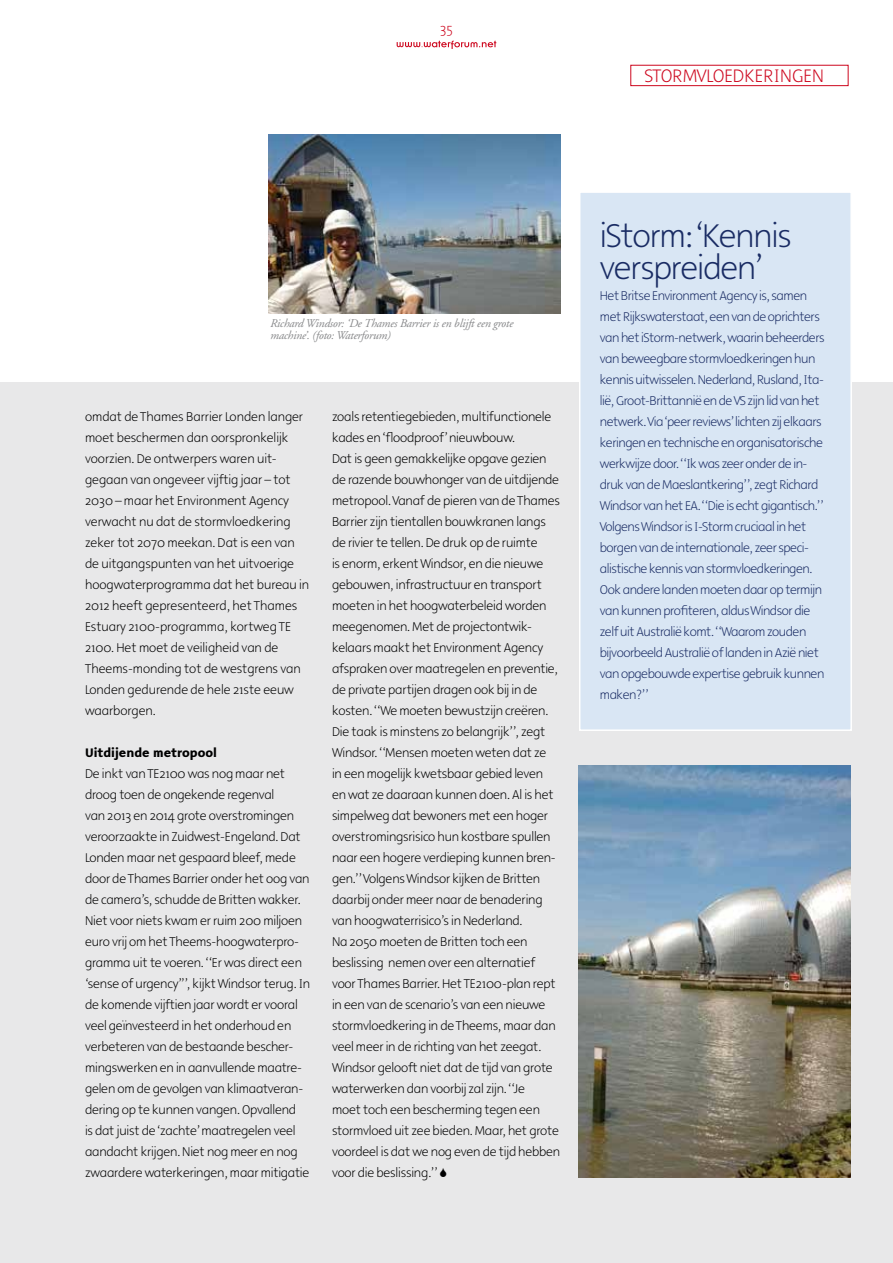
<style>
.page{position:relative;width:893px;height:1263px;background:#fff}
.page>*{position:absolute;margin:0;border:0;box-sizing:border-box;transform-origin:0 0}
.t1{font:300 33px/31.5px "Malcom";letter-spacing:-.03em;color:#1a2c64}
.t2{font:300 18.15px "Malcom";color:#cd071e}
.t3{font:300 13.5px "Malcom";color:#cd071e}
.t4{font:300 12.75px/21px "Malcom";letter-spacing:-.01em;color:#000}
.t5{font:300 12.75px/21px "Malcom";letter-spacing:-.03em;color:#1a2c64}
.t6{font:700 12.75px "Malcom";color:#000}
.t7{font:italic 11.85px/12px "Adobe Garamond";letter-spacing:-.02em;color:#87888a}
</style>
<div class="page">
<svg style="left:397px;top:41px;width:99px;height:8px"></svg>
<div style="left:0;top:383px;width:893px;height:880px;background:#e8e8e9"></div>
<div style="left:631px;top:65px;width:217px;height:21px;border:1px solid #cd071e"></div>
<div style="left:579px;top:191px;width:273px;height:540px;background:#d9e6f4;border:2px solid #fff"></div>
<img style="left:268px;top:134px;width:293px;height:179px">
<img style="left:579px;top:765px;width:271px;height:413px">
<p class="t3" style="left:440px;top:20px;width:14px">35</p>
<h2 class="t2" style="left:645px;top:64px;width:169px">Stormvloedkeringen</h2>
<p class="t7" style="left:270px;top:318px;width:245px">Richard Windsor: ‘De Thames Barrier is en blijft een grote machine’. (foto: Waterforum)</p>
<p class="t4" style="left:85px;top:406px;width:226px">omdat de Thames Barrier Londen langer moet beschermen dan oorspronkelijk voorzien. De ontwerpers waren uit&shy;gegaan van ongeveer vijftig jaar – tot 2030 – maar het Environment Agency verwacht nu dat de stormvloedkering zeker tot 2070 meekan. Dat is een van de uitgangspunten van het uitvoerige hoogwaterprogramma dat het bureau in 2012 heeft gepresenteerd, het Thames Estuary 2100-programma, kortweg TE 2100. Het moet de veiligheid van de Theems-monding tot de westgrens van Londen gedurende de hele 21ste eeuw waarborgen.</p>
<p class="t6" style="left:85px;top:744px;width:134px">Uitdijende metropool</p>
<p class="t4" style="left:85px;top:763px;width:227px">De inkt van TE2100 was nog maar net droog toen de ongekende regenval<br>van 2013 en 2014 grote overstromingen veroorzaakte in Zuidwest-Engeland. Dat Londen maar net gespaard bleef, mede door de Thames Barrier onder het oog van de camera’s, schudde de Britten wakker.<br>Niet voor niets kwam er ruim 200 miljoen euro vrij om het Theems-hoogwaterpro&shy;gramma uit te voeren. “Er was direct een ‘sense of urgency’”, kijkt Windsor terug. I n de komende vijftien jaar wordt er vooral veel geïnvesteerd in het onderhoud en verbeteren van de bestaande bescher&shy;mingswerken en in aanvullende maatre&shy;gelen om de gevolgen van klimaatveran&shy;dering op te kunnen vangen. Opvallend<br>is dat juist de ‘zachte’ maatregelen veel aandacht krijgen. Niet nog meer en nog zwaardere waterkeringen, maar mitigatie</p>
<p class="t4" style="left:332px;top:406px;width:230px">zoals retentiegebieden, multifunctionele kades en ‘floodproof’ nieuwbouw.<br>Dat is geen gemakkelijke opgave gezien de razende bouwhonger van de uitdijende metropool. Vanaf de pieren van de Thames Barrier zijn tientallen bouwkranen langs de rivier te tellen. De druk op de ruimte<br>is enorm, erkent Windsor, en die nieuwe gebouwen, infrastructuur en transport moeten in het hoogwaterbeleid worden meegenomen. Met de projectontwik&shy;kelaars maakt het Environment Agency afspraken over maatregelen en preventie, de private partijen dragen ook bij in de kosten. “We moeten bewustzijn creëren.<br>Die taak is minstens zo belangrijk”, zegt Windsor. “Mensen moeten weten dat ze<br>in een mogelijk kwetsbaar gebied leven en wat ze daaraan kunnen doen. Al is het simpelweg dat bewoners met een hoger overstromingsrisico hun kostbare spullen naar een hogere verdieping kunnen bren&shy;gen.” Volgens Windsor kijken de Britten daarbij onder meer naar de benadering van hoogwaterrisico’s in Nederland.<br>Na 2050 moeten de Britten toch een beslissing nemen over een alternatief voor Thames Barrier. Het TE2100-plan rept in een van de scenario’s van een nieuwe stormvloedkering in de Theems, maar dan veel meer in de richting van het zeegat.<br>Windsor gelooft niet dat de tijd van grote waterwerken dan voorbij zal zijn. “Je<br>moet toch een bescherming tegen een stormvloed uit zee bieden. Maar, het grote voordeel is dat we nog even de tijd hebben voor die beslissing.”</p>
<h1 class="t1" style="left:600px;top:220px;width:193px">iStorm: ‘Kennis verspreiden’</h1>
<p class="t5" style="left:600px;top:285px;width:226px">Het Britse Environment Agency is, samen met Rijkswaterstaat, een van de oprichters van het iStorm-netwerk, waarin beheerders van beweegbare stormvloedkeringen hun kennis uitwisselen. Nederland, Rusland, Ita&shy;lië, Groot-Brittannië en de VS zijn lid van het netwerk. Via ‘peer reviews’ lichten zij elkaars keringen en technische en organisatorische werkwijze door. “I k was zeer onder de in&shy;druk van de Maeslantkering”, zegt Richard Windsor van het EA. “Die is echt gigantisch.” Volgens Windsor is I-Storm cruciaal in het borgen van de internationale, zeer speci&shy;alistische kennis van stormvloedkeringen.<br>Ook andere landen moeten daar op termijn van kunnen profiteren, aldus Windsor die zelf uit Australië komt. “Waarom zouden bijvoorbeeld Australië of landen in Azië niet van opgebouwde expertise gebruik kunnen maken?”</p>
</div>
